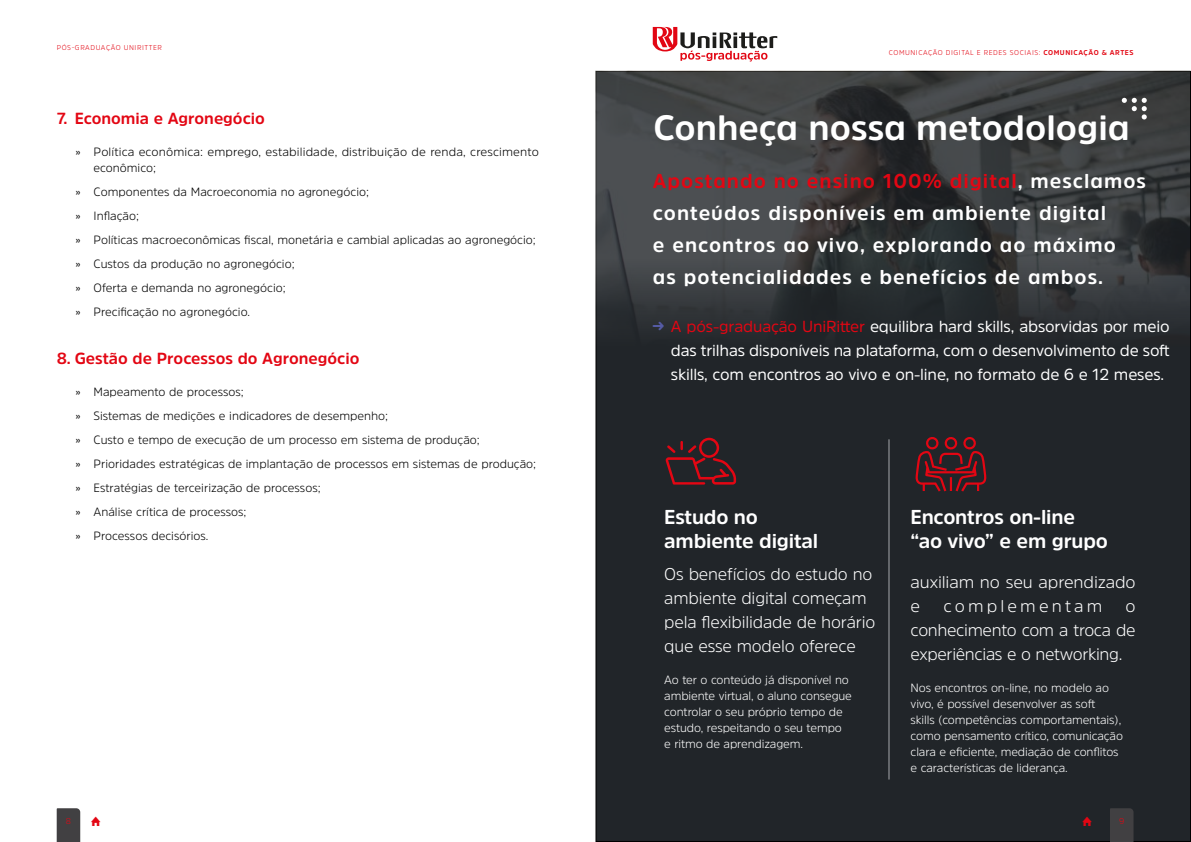
<style>
.page{position:relative;width:1191px;height:842px;background:#fff}
.page>*{position:absolute;margin:0;border:0;box-sizing:border-box;transform-origin:0 0}
.t1{font:700 35px "Amsi Pro";color:#fff}
.t2{font:700 20px/32px "Amsi Pro";letter-spacing:.05em;color:#fff}
.t3{font:700 20px/24px "Amsi Pro";letter-spacing:-.01em;color:#fff}
.t4{font:300 17px/24px "Amsi Pro";letter-spacing:-.01em;color:#fff}
.t5{font:300 17px "Amsi Pro";letter-spacing:.18em;color:#fff}
.t6{font:16px/24px "Amsi Pro";letter-spacing:-.01em;color:#fff;text-align:justify}
.t7{font:700 16px "Amsi Pro";color:#e30613}
.t8{font:300 12px/24px "Amsi Pro";color:#000}
.t9{font:300 12px/16px "Amsi Pro";letter-spacing:-.01em;color:#fff}
.t10{font:300 8.5px "Amsi Pro";color:#e30613}
.t11{font:300 7px "Amsi Pro";letter-spacing:.08em;color:#e30613}
.s1{font-weight:400}
.s2{font-weight:700}
.s3{color:#e30613}
</style>
<div class="page">
<div style="left:596px;top:71px;width:594px;height:770px;background:#212529"></div>
<img style="left:595px;top:71px;width:594px;height:327px">
<svg style="left:57px;top:808px;width:23px;height:34px"></svg>
<svg style="left:1110px;top:808px;width:23px;height:34px"></svg>
<svg style="left:653px;top:27px;width:124px;height:35px"></svg>
<svg style="left:1121px;top:98px;width:25px;height:21px"></svg>
<svg style="left:665px;top:438px;width:71px;height:47px"></svg>
<svg style="left:915px;top:437px;width:71px;height:55px"></svg>
<hr style="left:888px;top:439px;width:1px;height:340px;background:#a7a9ac">
<svg style="left:653px;top:322px;width:11px;height:8px"></svg>
<p class="t11" style="left:57px;top:42px;width:107px">PÓS-GRADUAÇÃO UNIRITTER</p>
<h3 class="t7" style="left:57px;top:107px;width:210px">7. Economia e Agronegócio</h3>
<p class="t8" style="left:94px;top:143px;width:447px;line-height:16px;text-indent:-18px"><span class="s1">»</span> Política econômica: emprego, estabilidade, distribuição de renda, crescimento econômico;</p>
<p class="t8" style="left:76px;top:179px;width:462px"><span class="s1">»</span> Componentes da Macroeconomia no agronegócio;<br><span class="s1">»</span> Inflação;<br><span class="s1">»</span> Políticas macroeconômicas fiscal, monetária e cambial aplicadas ao agronegócio; <span class="s1">»</span> Custos da produção no agronegócio;<br><span class="s1">»</span> Oferta e demanda no agronegócio;<br><span class="s1">»</span> Precificação no agronegócio.</p>
<h3 class="t7" style="left:57px;top:347px;width:304px">8. Gestão de Processos do Agronegócio</h3>
<p class="t8" style="left:76px;top:379px;width:462px"><span class="s1">»</span> Mapeamento de processos;<br><span class="s1">»</span> Sistemas de medições e indicadores de desempenho;<br><span class="s1">»</span> Custo e tempo de execução de um processo em sistema de produção;<br><span class="s1">»</span> Prioridades estratégicas de implantação de processos em sistemas de produção; <span class="s1">»</span> Estratégias de terceirização de processos;<br><span class="s1">»</span> Análise crítica de processos;<br><span class="s1">»</span> Processos decisórios.</p>
<p class="t11" style="left:889px;top:48px;width:246px">COMUNICAÇÃO DIGITAL E REDES SOCIAIS: <span class="s2">COMUNICAÇÃO &amp; ARTES</span></p>
<h1 class="t1" style="left:653px;top:104px;width:478px">Conheça nossa metodologia</h1>
<h2 class="t2" style="left:653px;top:165px;width:494px"><span class="s3">Apostando no ensino 100% digital</span>, mesclamos conteúdos disponíveis em ambiente digital<br>e encontros ao vivo, explorando ao máximo<br>as potencialidades e benefícios de ambos.</h2>
<h3 class="t6" style="left:671px;top:314px;width:500px"><span class="s3">A pós-graduação UniRitter</span> equilibra hard skills, absorvidas por meio das trilhas disponíveis na plataforma, com o desenvolvimento de soft skills, com encontros ao vivo e on-line, no formato de 6 e 12 meses.</h3>
<h2 class="t3" style="left:664px;top:505px;width:155px">Estudo no ambiente digital</h2>
<h3 class="t4" style="left:664px;top:562px;width:213px">Os benefícios do estudo no ambiente digital começam pela flexibilidade de horário que esse modelo oferece</h3>
<p class="t9" style="left:664px;top:671px;width:189px">Ao ter o conteúdo já disponível no ambiente virtual, o aluno consegue controlar o seu próprio tempo de estudo, respeitando o seu tempo<br>e ritmo de aprendizagem.</p>
<h2 class="t3" style="left:910px;top:505px;width:199px">Encontros on-line “ao vivo” e em grupo</h2>
<h3 class="t4" style="left:910px;top:570px;width:227px">auxiliam no seu aprendizado e</h3>
<h3 class="t5" style="left:943px;top:594px;width:160px">complementam</h3>
<h3 class="t4" style="left:910px;top:594px;width:227px;text-align:justify;text-indent:215px">o conhecimento com a troca de experiências e o networking.</h3>
<p class="t9" style="left:910px;top:679px;width:214px">Nos encontros on-line, no modelo ao vivo, é possível desenvolver as soft<br>skills (competências comportamentais), como pensamento crítico, comunicação clara e eficiente, mediação de conflitos e características de liderança.</p>
<p class="t10" style="left:66px;top:815px;width:7px">8</p>
<p class="t10" style="left:1119px;top:815px;width:7px">9</p>
</div>
